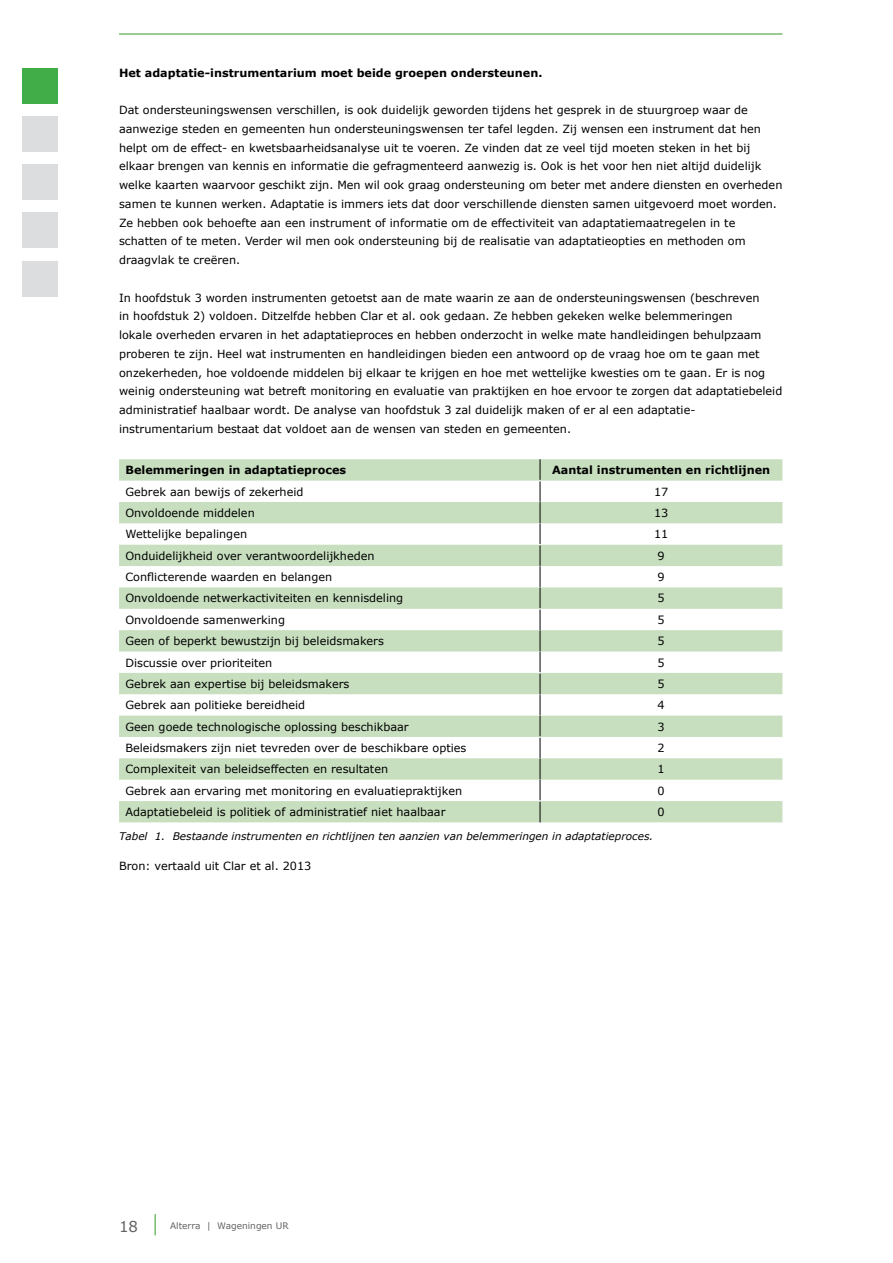
<style>
.page{position:relative;width:893px;height:1263px;background:#fff}
.page>*{position:absolute;margin:0;border:0;box-sizing:border-box;transform-origin:0 0}
.t1{font:15px "Verdana";color:#636466}
.t2{font:11.25px/18.8px "Verdana";color:#000}
.t3{font:700 11.25px "Verdana";color:#000}
.t4{font:italic 10.5px "Verdana";color:#000}
.t5{font:9px "Verdana";color:#636466}
</style>
<div class="page">
<svg style="left:119px;top:459px;width:663px;height:363px;fill:#c7dfbf"></svg>
<svg style="left:540px;top:459px;width:1px;height:363px"></svg>
<hr style="left:119px;top:33px;width:663px;height:2px;background:#79bc6f">
<hr style="left:154px;top:1214px;width:2px;height:21px;background:#79bc6f">
<div style="left:23px;top:68px;width:35px;height:35px;background:#41ad49"></div>
<div style="left:23px;top:116px;width:35px;height:35px;background:#dcddde"></div>
<div style="left:23px;top:164px;width:35px;height:35px;background:#dcddde"></div>
<div style="left:23px;top:213px;width:35px;height:35px;background:#dcddde"></div>
<div style="left:23px;top:262px;width:35px;height:35px;background:#dcddde"></div>
<p class="t3" style="left:119px;top:65px;width:425px">Het adaptatie-instrumentarium moet beide groepen ondersteunen.</p>
<p class="t2" style="left:119px;top:101px;width:665px">Dat ondersteuningswensen verschillen, is ook duidelijk geworden tijdens het gesprek in de stuurgroep waar de aanwezige steden en gemeenten hun ondersteuningswensen ter tafel legden. Zij wensen een instrument dat hen helpt om de effect- en kwetsbaarheidsanalyse uit te voeren. Ze vinden dat ze veel tijd moeten steken in het bij elkaar brengen van kennis en informatie die gefragmenteerd aanwezig is. Ook is het voor hen niet altijd duidelijk welke kaarten waarvoor geschikt zijn. Men wil ook graag ondersteuning om beter met andere diensten en overheden samen te kunnen werken. Adaptatie is immers iets dat door verschillende diensten samen uitgevoerd moet worden.<br>Ze hebben ook behoefte aan een instrument of informatie om de effectiviteit van adaptatiemaatregelen in te schatten of te meten. Verder wil men ook ondersteuning bij de realisatie van adaptatieopties en methoden om draagvlak te creëren.</p>
<p class="t2" style="left:119px;top:288px;width:665px">In hoofdstuk 3 worden instrumenten getoetst aan de mate waarin ze aan de ondersteuningswensen (beschreven<br>in hoofdstuk 2) voldoen. Ditzelfde hebben Clar et al. ook gedaan. Ze hebben gekeken welke belemmeringen<br>lokale overheden ervaren in het adaptatieproces en hebben onderzocht in welke mate handleidingen behulpzaam proberen te zijn. Heel wat instrumenten en handleidingen bieden een antwoord op de vraag hoe om te gaan met onzekerheden, hoe voldoende middelen bij elkaar te krijgen en hoe met wettelijke kwesties om te gaan. Er is nog weinig ondersteuning wat betreft monitoring en evaluatie van praktijken en hoe ervoor te zorgen dat adaptatiebeleid administratief haalbaar wordt. De analyse van hoofdstuk 3 zal duidelijk maken of er al een adaptatie&shy;instrumentarium bestaat dat voldoet aan de wensen van steden en gemeenten.</p>
<p class="t3" style="left:125px;top:462px;width:222px">Belemmeringen in adaptatieproces</p>
<p class="t3" style="left:552px;top:462px;width:219px">Aantal instrumenten en richtlijnen</p>
<p class="t2" style="left:125px;top:482px;width:180px">Gebrek aan bewijs of zekerheid</p>
<p class="t2" style="left:654px;top:482px;width:16px">17</p>
<p class="t2" style="left:125px;top:503px;width:131px">Onvoldoende middelen</p>
<p class="t2" style="left:654px;top:503px;width:16px">13</p>
<p class="t2" style="left:125px;top:525px;width:123px">Wettelijke bepalingen</p>
<p class="t2" style="left:654px;top:525px;width:16px">11</p>
<p class="t2" style="left:125px;top:546px;width:251px">Onduidelijkheid over verantwoordelijkheden</p>
<p class="t2" style="left:658px;top:546px;width:9px">9</p>
<p class="t2" style="left:125px;top:567px;width:208px">Conflicterende waarden en belangen</p>
<p class="t2" style="left:658px;top:567px;width:9px">9</p>
<p class="t2" style="left:125px;top:589px;width:279px">Onvoldoende netwerkactiviteiten en kennisdeling</p>
<p class="t2" style="left:658px;top:589px;width:9px">5</p>
<p class="t2" style="left:125px;top:610px;width:161px">Onvoldoende samenwerking</p>
<p class="t2" style="left:658px;top:610px;width:9px">5</p>
<p class="t2" style="left:125px;top:632px;width:260px">Geen of beperkt bewustzijn bij beleidsmakers</p>
<p class="t2" style="left:658px;top:632px;width:9px">5</p>
<p class="t2" style="left:125px;top:653px;width:148px">Discussie over prioriteiten</p>
<p class="t2" style="left:658px;top:653px;width:9px">5</p>
<p class="t2" style="left:125px;top:674px;width:226px">Gebrek aan expertise bij beleidsmakers</p>
<p class="t2" style="left:658px;top:674px;width:9px">5</p>
<p class="t2" style="left:125px;top:696px;width:181px">Gebrek aan politieke bereidheid</p>
<p class="t2" style="left:658px;top:696px;width:9px">4</p>
<p class="t2" style="left:125px;top:717px;width:285px">Geen goede technologische oplossing beschikbaar</p>
<p class="t2" style="left:658px;top:717px;width:9px">3</p>
<p class="t2" style="left:125px;top:738px;width:342px">Beleidsmakers zijn niet tevreden over de beschikbare opties</p>
<p class="t2" style="left:658px;top:738px;width:9px">2</p>
<p class="t2" style="left:125px;top:760px;width:264px">Complexiteit van beleidseffecten en resultaten</p>
<p class="t2" style="left:658px;top:760px;width:9px">1</p>
<p class="t2" style="left:125px;top:781px;width:338px">Gebrek aan ervaring met monitoring en evaluatiepraktijken</p>
<p class="t2" style="left:658px;top:781px;width:9px">0</p>
<p class="t2" style="left:125px;top:802px;width:322px">Adaptatiebeleid is politiek of administratief niet haalbaar</p>
<p class="t2" style="left:658px;top:802px;width:9px">0</p>
<p class="t4" style="left:119px;top:829px;width:536px">Tabel 1. Bestaande instrumenten en richtlijnen ten aanzien van belemmeringen in adaptatieproces.</p>
<p class="t2" style="left:119px;top:856px;width:194px">Bron: vertaald uit Clar et al. 2013</p>
<h1 class="t1" style="left:119px;top:1216px;width:21px">18</h1>
<p class="t5" style="left:170px;top:1220px;width:120px">Alterra | Wageningen UR</p>
</div>
